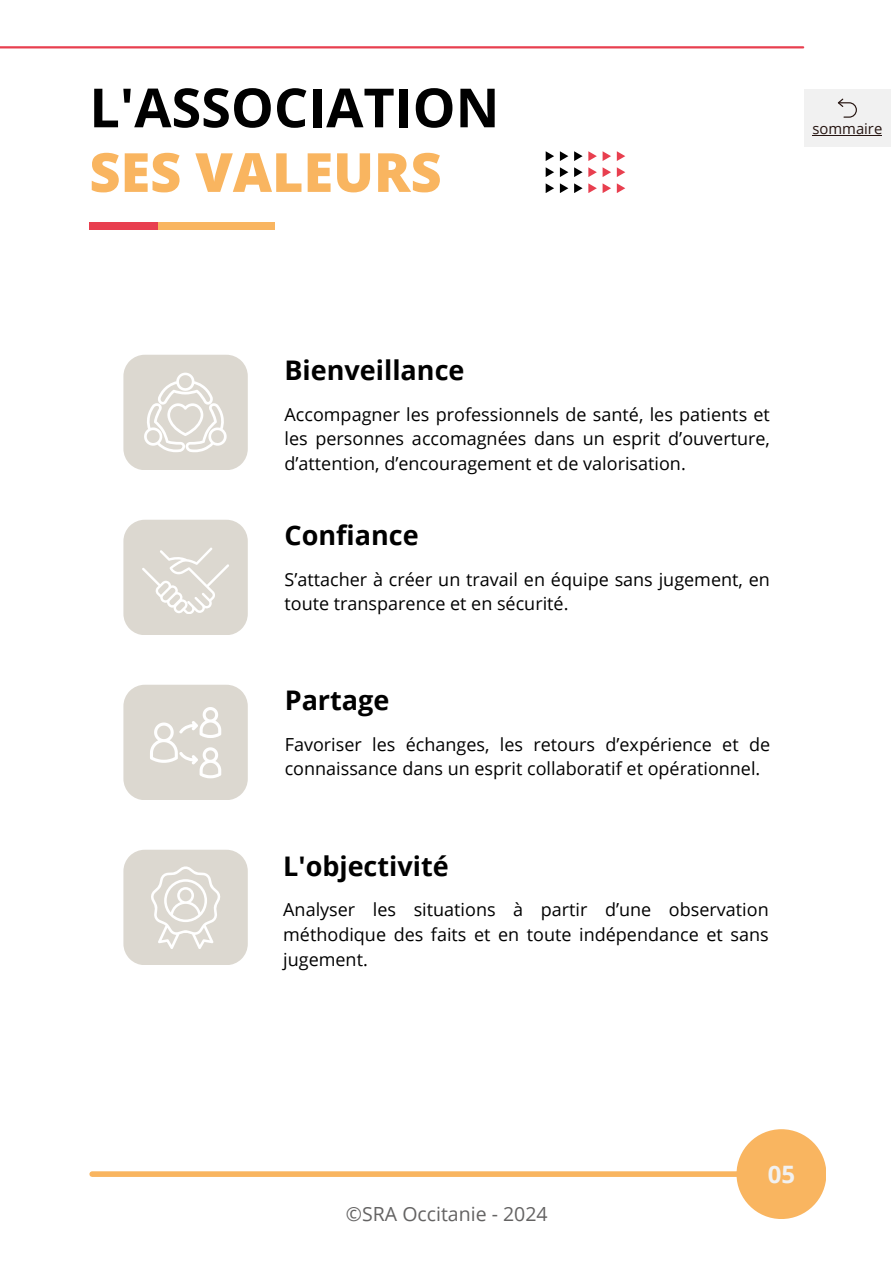
<style>
.page{position:relative;width:894px;height:1264px;background:#fff}
.page>*{position:absolute;margin:0;border:0;box-sizing:border-box;transform-origin:0 0}
.t1{font:700 54px "Open Sans";color:#000}
.t2{font:800 54px "Open Sans";color:#f9b560}
.t3{font:700 27px "Open Sans";color:#000}
.t4{font:700 24px "Open Sans";color:#f1f1f1}
.t5{font:19.5px "Open Sans";color:#646363}
.t6{font:18px/24.8px "Open Sans";color:#000;text-align:justify}
.t7{font:14.85px "Open Sans";color:#251410}
</style>
<div class="page">
<hr style="left:0;top:46px;width:802px;height:2px;background:#e83f4f">
<div style="left:89px;top:222px;width:185px;height:8px;background:#f9b560"></div>
<div style="left:89px;top:222px;width:69px;height:8px;background:#e83f4f"></div>
<svg style="left:602px;top:151px;width:23px;height:10px"></svg>
<svg style="left:602px;top:167px;width:23px;height:10px"></svg>
<svg style="left:602px;top:183px;width:23px;height:10px"></svg>
<svg style="left:588px;top:151px;width:8px;height:10px"></svg>
<svg style="left:588px;top:167px;width:8px;height:10px"></svg>
<svg style="left:588px;top:183px;width:8px;height:10px"></svg>
<svg style="left:545px;top:151px;width:37px;height:42px"></svg>
<div style="left:92px;top:1171px;width:709px;height:5px;background:#f9b560"></div>
<div style="left:736px;top:1129px;width:90px;height:89px;background:#f9b560;border-radius:50%"></div>
<svg style="left:123px;top:355px;width:125px;height:115px;background:#e1ddd6"></svg>
<svg style="left:123px;top:849px;width:125px;height:116px;background:#e0dcd5"></svg>
<svg style="left:123px;top:519px;width:125px;height:116px;background:#dfdbd4"></svg>
<svg style="left:123px;top:684px;width:125px;height:116px;background:#dfdcd5"></svg>
<div style="left:804px;top:89px;width:86px;height:58px;background:#f1f1f1"></div>
<svg style="left:837px;top:99px;width:19px;height:18px"></svg>
<hr style="left:812px;top:135px;width:70px;height:1px;background:#251410">
<h1 class="t1" style="left:89px;top:70px;width:411px">L'ASSOCIATION</h1>
<h1 class="t2" style="left:89px;top:134px;width:354px">SES VALEURS</h1>
<h2 class="t7" style="left:812px;top:118px;width:71px">sommaire</h2>
<p class="t3" style="left:284px;top:351px;width:181px">Bienveillance</p>
<p class="t6" style="left:284px;top:401px;width:487px">Accompagner les professionnels de santé, les patients et les personnes accomagnées dans un esprit d’ouverture, d’attention, d’encouragement et de valorisation.</p>
<h2 class="t3" style="left:284px;top:516px;width:136px">Confiance</h2>
<p class="t6" style="left:284px;top:566px;width:487px">S’attacher à créer un travail en équipe sans jugement, en toute transparence et en sécurité.</p>
<p class="t3" style="left:284px;top:681px;width:106px">Partage</p>
<h2 class="t6" style="left:284px;top:731px;width:487px">Favoriser les échanges, les retours d’expérience et de connaissance dans un esprit collaboratif et opérationnel.</h2>
<p class="t3" style="left:283px;top:846px;width:167px">L'objectivité</p>
<p class="t6" style="left:283px;top:896px;width:487px">Analyser les situations à partir d’une observation méthodique des faits et en toute indépendance et sans jugement.</p>
<p class="t5" style="left:346px;top:1200px;width:203px">©SRA Occitanie - 2024</p>
<p class="t4" style="left:767px;top:1156px;width:29px">05</p>
</div>
